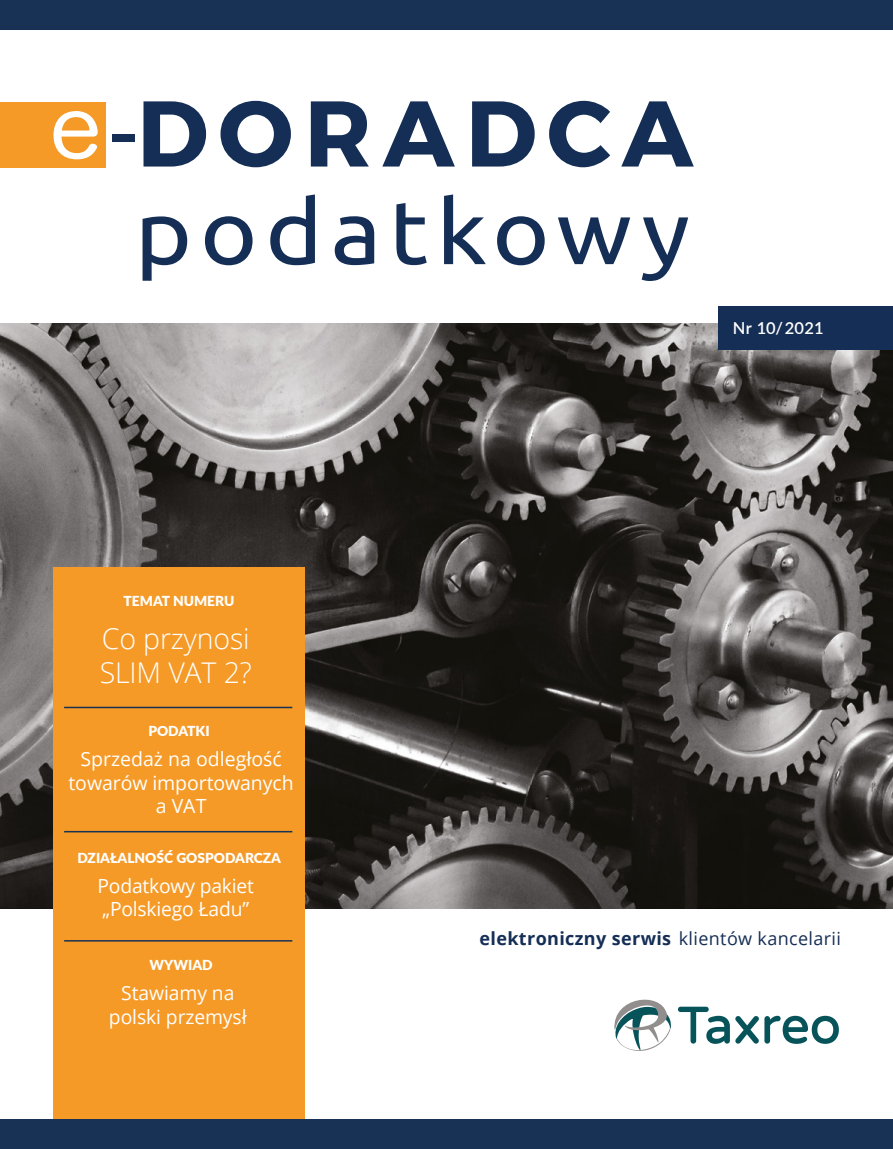
<style>
.page{position:relative;width:893px;height:1149px;background:#fff}
.page>*{position:absolute;margin:0;border:0;box-sizing:border-box;transform-origin:0 0}
.t1{font:93px "Trueno Bd";letter-spacing:.115em;color:#152e55}
.t2{font:89.7px "Ubuntu";letter-spacing:.08em;color:#152e55;scale:1.09 1}
.t3{font:300 28.5px/34.2px "Open Sans";letter-spacing:-.005em;color:#fff}
.t4{font:19.5px/23.4px "Open Sans";letter-spacing:-.005em;color:#fff;text-align:center}
.t5{font:700 18px "Open Sans";letter-spacing:.02em;color:#152e55}
.t6{font:600 16.5px "Lato";letter-spacing:.015em;color:#fff}
.t7{font:900 13.8px "Lato";color:#fff}
.s1{font-family:"Hira Maru Pro W4";font-size:82.8px;color:#fff}
.s2{font-family:"Ubuntu";font-size:85.35px}
.s3{font-weight:400}
</style>
<div class="page">
<img style="left:0;top:323px;width:893px;height:584px">
<div style="left:54px;top:567px;width:251px;height:559px;background:#f59a27"></div>
<hr style="left:64px;top:706px;width:228px;height:2px;background:#183255">
<hr style="left:64px;top:830px;width:228px;height:2px;background:#183255">
<hr style="left:64px;top:939px;width:228px;height:2px;background:#183255">
<div style="left:0;top:0;width:893px;height:30px;background:#183255"></div>
<div style="left:0;top:102px;width:106px;height:66px;background:#f59a27"></div>
<div style="left:718px;top:306px;width:175px;height:43px;background:#152e55"></div>
<div style="left:0;top:1118px;width:893px;height:30px;background:#183255"></div>
<svg style="left:678px;top:1006px;width:161px;height:37px"></svg>
<svg style="left:614px;top:999px;width:57px;height:51px"></svg>
<h1 class="t1" style="left:49px;top:76px;width:645px"><span class="s1">e</span><span class="s2">-</span>DORADCA</h1>
<h2 class="t2" style="left:135px;top:178px;width:511px">podatkowy</h2>
<p class="t6" style="left:733px;top:315px;width:92px">Nr 10/ 2021</p>
<p class="t7" style="left:124px;top:590px;width:112px">TEMAT NUMERU</p>
<h3 class="t3" style="left:100px;top:620px;width:154px">Co przynosi<br>SLIM VAT 2?</h3>
<p class="t7" style="left:148px;top:720px;width:63px">PODATKI</p>
<p class="t4" style="left:69px;top:746px;width:227px">Sprzedaż na odległość towarów importowanych a VAT</p>
<p class="t7" style="left:77px;top:847px;width:205px">DZIAŁALNOŚĆ GOSPODARCZA</p>
<p class="t4" style="left:97px;top:873px;width:158px;text-align:left">Podatkowy pakiet „Polskiego Ładu”</p>
<p class="t7" style="left:150px;top:954px;width:65px">WYWIAD</p>
<p class="t4" style="left:109px;top:980px;width:139px">Stawiamy na polski przemysł</p>
<p class="t5" style="left:480px;top:925px;width:363px">elektroniczny serwis <span class="s3">klientów kancelarii</span></p>
</div>
